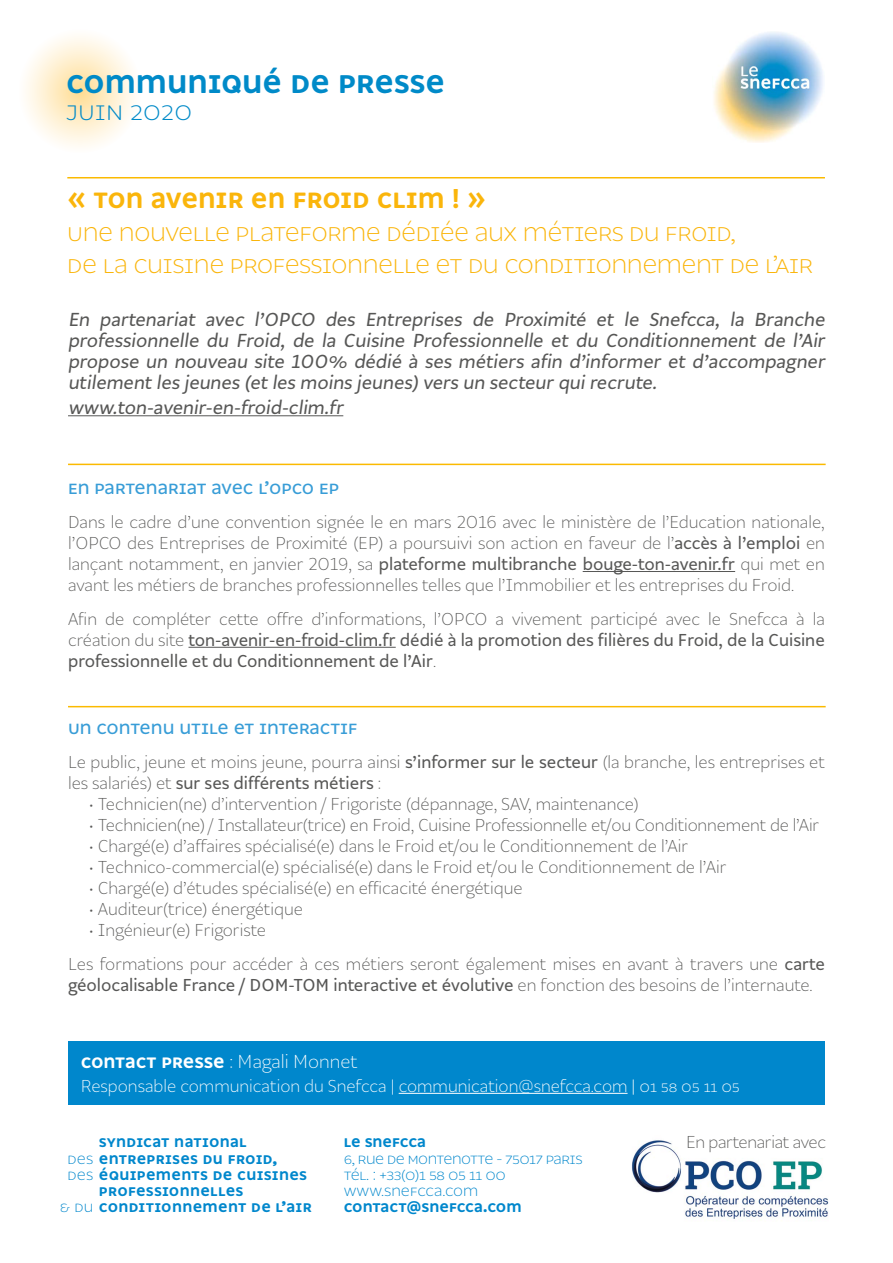
<style>
.page{position:relative;width:893px;height:1263px;background:#fff}
.page>*{position:absolute;margin:0;border:0;box-sizing:border-box;transform-origin:0 0}
.t1{font:700 33px "Syndicat Rounded";color:#008ac8}
.t2{font:700 28.5px "Syndicat Rounded";color:#fab50b}
.t3{font:300 28.5px "Syndicat Rounded";color:#008ac8}
.t4{font:300 27px/32.4px "Syndicat Rounded";letter-spacing:-.02em;color:#fab50b}
.t5{font:19.5px "Syndicat Rounded";color:#389dd7}
.t6{font:700 19.5px "Syndicat Rounded";letter-spacing:-.005em;color:#fff}
.t7{font:18px/21px "Syndicat Rounded";letter-spacing:-.2em;color:#575756;text-align:justify}
.t8{font:300 16.5px/21px "Syndicat Rounded";color:#575756}
.t9{font:16.5px/21px "Syndicat Rounded";color:#575756;text-align:justify}
.t10{font:300 16.5px "Syndicat Rounded";color:#fff}
.t11{font:300 16.5px "Syndicat Rounded";letter-spacing:-.02em;color:#575756}
.t12{font:700 16.2px "Syndicat Rounded";letter-spacing:.015em;color:#0087cc}
.t13{font:300 16.2px/16.2px "Syndicat Rounded";letter-spacing:-.03em;color:#0087cc}
.s1{font-weight:400}
.s2{font-weight:300}
.s3{font-weight:300;font-size:18px}
</style>
<div class="page">
<svg style="left:18px;top:28px;width:123px;height:125px"></svg>
<img style="left:714px;top:32px;width:109px;height:111px">
<hr style="left:67px;top:177px;width:758px;height:1px;background:#fbba00">
<hr style="left:68px;top:415px;width:275px;height:1px;background:#575756">
<div style="left:68px;top:1041px;width:757px;height:63px;background:#0087cc"></div>
<hr style="left:399px;top:1093px;width:229px;height:1px;background:#fff">
<hr style="left:68px;top:464px;width:758px;height:1px;background:#fbba00">
<hr style="left:583px;top:571px;width:152px;height:1px;background:#575756">
<hr style="left:189px;top:647px;width:207px;height:1px;background:#575756">
<hr style="left:68px;top:706px;width:758px;height:1px;background:#fbba00">
<img style="left:631px;top:1140px;width:198px;height:79px">
<h1 class="t1" style="left:66px;top:59px;width:380px">communiqué de presse</h1>
<h2 class="t3" style="left:66px;top:92px;width:128px">JUIN 2020</h2>
<h2 class="t2" style="left:67px;top:180px;width:421px">« Ton avenir en Froid Clim ! »</h2>
<h3 class="t4" style="left:67px;top:217px;width:747px">Une nouvelle plateforme dédiée aux métiers du Froid,<br>de la Cuisine Professionnelle et du Conditionnement de l’Air</h3>
<p class="t7" style="left:68px;top:310px;width:762px">En partenariat avec l’OPCO des Entreprises de Proximité et le Snefcca, la Branche professionnelle du Froid, de la Cuisine Professionnelle et du Conditionnement de l’Air propose un nouveau site ｦ･･% dédié à ses métiers afin d’informer et d’accompagner utilement les jeunes (et les moins jeunes)vers un secteur quirecrute.</p>
<p class="t7" style="left:68px;top:398px;width:280px">www.ton-avenir-en-froid-clim.fr</p>
<p class="t5" style="left:68px;top:475px;width:270px">En partenariat avec l’OPCO EP</p>
<p class="t8" style="left:68px;top:512px;width:758px;text-align:justify">Dans le cadre d’une convention signée le en mars ｧ･ｦ6 avec le ministère de l’Education nationale, l’OPCO des Entreprises de Proximité (EP) a poursuivi son action en faveur de l’<span class="s1">accès à l’emploi</span> en lançant notamment, en janvier ｧ･ｦｮ, sa <span class="s1">plateforme multibranche bouge-ton-avenir.fr</span> qui met en avant les métiers de branches professionnelles telles que l’Immobilier et les entreprises du Froid.</p>
<p class="t9" style="left:68px;top:609px;width:758px"><span class="s2">Afin de compléter cette offre d’informations, l’OPCO a vivement participé avec le Snefcca à la création du site</span> ton-avenir-en-froid-clim.fr dédié à la promotion des filières du Froid, de la Cuisine professionnelle et du Conditionnement de l’Air<span class="s2">.</span></p>
<p class="t5" style="left:68px;top:715px;width:291px">Un contenu utile et interactif</p>
<p class="t8" style="left:68px;top:752px;width:758px">Le public, jeune et moins jeune, pourra ainsi <span class="s1">s’informer sur le secteur</span> (la branche, les entreprises et les salariés) et <span class="s1">sur ses différents métiers</span> :</p>
<p class="t8" style="left:89px;top:794px;width:551px">• Technicien(ne) d’intervention / Frigoriste (dépannage, SAV, maintenance)</p>
<p class="t8" style="left:89px;top:815px;width:732px">• Technicien(ne) / Installateur(trice) en Froid, Cuisine Professionnelle et/ou Conditionnement de l’Air</p>
<p class="t8" style="left:89px;top:836px;width:600px">• Chargé(e) d’affaires spécialisé(e) dans le Froid et/ou le Conditionnement de l’Air</p>
<p class="t8" style="left:89px;top:857px;width:639px">• Technico-commercial(e) spécialisé(e) dans le Froid et/ou le Conditionnement de l’Air</p>
<p class="t8" style="left:89px;top:878px;width:435px">• Chargé(e) d’études spécialisé(e) en efficacité énergétique</p>
<p class="t8" style="left:89px;top:899px;width:215px">• Auditeur(trice) énergétique</p>
<p class="t8" style="left:68px;top:914px;width:758px;line-height:33.8px;text-indent:21px">• Ingénieur(e) Frigoriste<br>Les formations pour accéder à ces métiers seront également mises en avant à travers une <span class="s1">carte</span></p>
<p class="t9" style="left:68px;top:975px;width:746px">géolocalisable France / DOM-TOM interactive et évolutive <span class="s2">en fonction des besoins de l’internaute.</span></p>
<p class="t6" style="left:81px;top:1048px;width:278px">Contact presse <span class="s3">: Magali Monnet</span></p>
<p class="t10" style="left:81px;top:1076px;width:660px">Responsable communication du Snefcca | communication@snefcca.com | 01 58 05 11 05</p>
<p class="t12" style="left:99px;top:1131px;width:149px">syndicat national</p>
<p class="t12" style="left:67px;top:1147px;width:211px"><span class="s2">des</span> entreprises du froid,</p>
<p class="t12" style="left:67px;top:1163px;width:241px"><span class="s2">des</span> équipements de cuisines</p>
<p class="t12" style="left:99px;top:1179px;width:146px">professionnelles</p>
<p class="t12" style="left:60px;top:1196px;width:253px"><span class="s2">&amp; du</span> conditionnement de l’air</p>
<p class="t12" style="left:344px;top:1131px;width:84px">Le snefcca</p>
<p class="t13" style="left:344px;top:1151px;width:240px">6, rue de Montenotte - 75017 Paris<br>Tél. : +33(0)1 58 05 11 00 www.snefcca.com</p>
<p class="t12" style="left:344px;top:1196px;width:179px">contact@snefcca.com</p>
<p class="t11" style="left:686px;top:1132px;width:142px">En partenariat avec</p>
</div>
